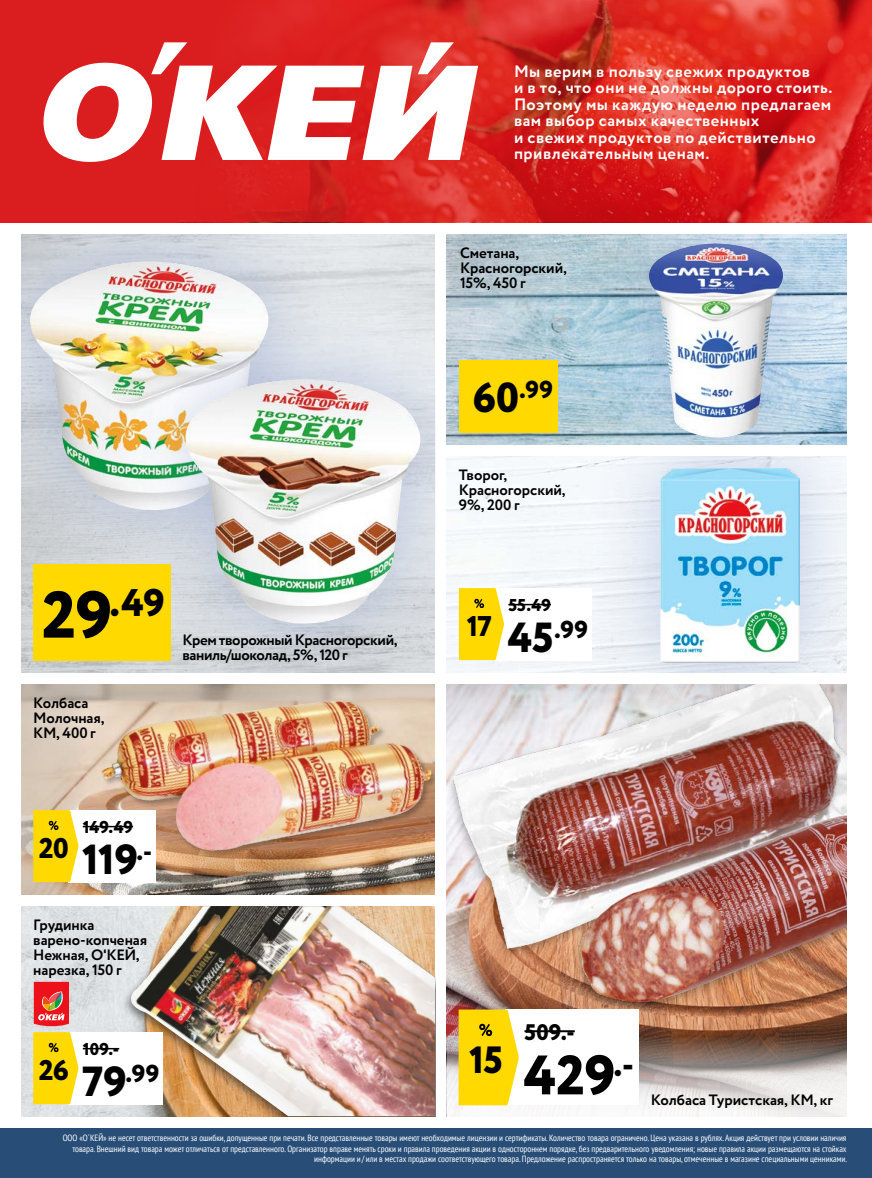
<style>
.page{position:relative;width:872px;height:1178px;background:#fff}
.page>*{position:absolute;margin:0;border:0;box-sizing:border-box;transform-origin:0 0}
.t1{font:800 55.5px "Circe";color:#000}
.t2{font:800 42px "Circe";color:#000}
.t3{font:800 38.55px "Circe";color:#000}
.t4{font:800 37.95px "Circe";color:#000}
.t5{font:800 28.5px "Circe";color:#000}
.t6{font:800 24.45px "Circe";color:#000}
.t7{font:800 22.5px "Circe";color:#000}
.t8{font:800 17.1px "Circe";color:#000}
.t9{font:700 16.5px/16.5px "Circe";letter-spacing:.03em;color:#fff}
.t10{font:700 15px/15px "Circe";letter-spacing:-.005em;color:#000}
.t11{font:700 15px/15px "Circe";letter-spacing:-.025em;color:#000}
.t12{font:condensed 9px/10.5px "PT Sans";color:#fff;text-align:right}
.s1{font-size:42px}
.s2{font-size:66px}
</style>
<div class="page">
<img style="left:21px;top:906px;width:100px;height:210px">
<img style="left:21px;top:234px;width:414px;height:438px">
<img style="left:447px;top:234px;width:136px;height:210px">
<img style="left:127px;top:906px;width:308px;height:210px">
<div style="left:446px;top:456px;width:143px;height:216px;background:#f5f9fc"></div>
<img style="left:99px;top:684px;width:336px;height:210px">
<img style="left:21px;top:684px;width:78px;height:210px">
<div style="left:583px;top:234px;width:263px;height:210px;background:#445dad;opacity:.3"></div>
<img style="left:649px;top:243px;width:134px;height:195px">
<div style="left:589px;top:456px;width:257px;height:216px;background:#445dad;opacity:.3"></div>
<img style="left:660px;top:468px;width:139px;height:195px">
<svg style="left:446px;top:1021px;width:400px;height:96px"></svg>
<div style="left:21px;top:234px;width:315px;height:345px;background:#445dad;opacity:.3"></div>
<img style="left:30px;top:261px;width:238px;height:249px">
<div style="left:118px;top:309px;width:317px;height:363px;background:#445dad;opacity:.3"></div>
<img style="left:185px;top:379px;width:235px;height:245px">
<div style="left:100px;top:699px;width:335px;height:159px;background:#000;opacity:.27"></div>
<img style="left:100px;top:700px;width:331px;height:156px">
<div style="left:446px;top:684px;width:400px;height:330px;background:#000;opacity:.29"></div>
<img style="left:453px;top:684px;width:393px;height:318px">
<div style="left:459px;top:360px;width:98px;height:72px;background:#ffd900"></div>
<div style="left:0;top:1128px;width:872px;height:50px;background:#284e78"></div>
<div style="left:69px;top:1032px;width:94px;height:72px;background:#fff"></div>
<hr style="left:83px;top:1048px;width:36px;height:1px;background:#000">
<svg style="left:33px;top:1032px;width:45px;height:72px;background:#fbd916"></svg>
<svg style="left:34px;top:982px;width:35px;height:44px;background:#e33c39"></svg>
<div style="left:494px;top:588px;width:97px;height:72px;background:#fff"></div>
<hr style="left:508px;top:604px;width:43px;height:1px;background:#000">
<svg style="left:459px;top:588px;width:45px;height:72px;background:#fbd917"></svg>
<div style="left:69px;top:810px;width:87px;height:72px;background:#fff"></div>
<hr style="left:83px;top:826px;width:50px;height:1px;background:#000">
<svg style="left:33px;top:810px;width:45px;height:72px;background:#fbd816"></svg>
<div style="left:506px;top:1009px;width:133px;height:96px;background:#fff"></div>
<hr style="left:524px;top:1030px;width:51px;height:2px;background:#000">
<svg style="left:458px;top:1009px;width:61px;height:96px;background:#fad81a"></svg>
<div style="left:33px;top:564px;width:137px;height:96px;background:#ffd900"></div>
<img style="left:703px;top:0;width:169px;height:222px">
<svg style="left:0;top:0;width:703px;height:222px;background:#d72521"></svg>
<svg style="left:38px;top:42px;width:440px;height:121px"></svg>
<h3 class="t9" style="left:514px;top:64px;width:320px">Мы верим в пользу свежих продуктов<br>и в то, что они не должны дорого стоить.<br>Поэтому мы каждую неделю предлагаем вам выбор самых качественных<br>и свежих продуктов по действительно привлекательным ценам.</h3>
<h3 class="t10" style="left:460px;top:246px;width:108px">Сметана,<br>Красногорский,<br>15%, 450 г</h3>
<h3 class="t6" style="left:472px;top:373px;width:82px"><span class="s1">60</span>.99</h3>
<h3 class="t3" style="left:42px;top:576px;width:125px"><span class="s2">29</span>.49</h3>
<h3 class="t10" style="left:33px;top:696px;width:73px">Колбаса<br>Молочная,<br>КМ, 400 г</h3>
<h3 class="t11" style="left:182px;top:633px;width:217px">Крем творожный Красногорский, ваниль/шоколад, 5%, 120 г</h3>
<h3 class="t5" style="left:39px;top:829px;width:31px">20</h3>
<h3 class="t8" style="left:83px;top:816px;width:52px">149.49</h3>
<h2 class="t2" style="left:82px;top:831px;width:71px">119<sup>.-</sup></h2>
<h3 class="t10" style="left:33px;top:918px;width:115px">Грудинка варено-копченая<br>Нежная, О'КЕЙ, нарезка, 150 г</h3>
<h3 class="t5" style="left:39px;top:1051px;width:32px">26</h3>
<h3 class="t8" style="left:83px;top:1038px;width:38px">109.-</h3>
<h3 class="t6" style="left:82px;top:1057px;width:79px"><span class="s1">79</span>.99</h3>
<h3 class="t10" style="left:459px;top:468px;width:108px">Творог,<br>Красногорский,<br>9%, 200 г</h3>
<h3 class="t5" style="left:467px;top:607px;width:27px">17</h3>
<h3 class="t8" style="left:508px;top:594px;width:44px">55.49</h3>
<h3 class="t6" style="left:508px;top:613px;width:82px"><span class="s1">45</span>.99</h3>
<h3 class="t4" style="left:469px;top:1034px;width:35px">15</h3>
<h3 class="t7" style="left:524px;top:1017px;width:52px">509.-</h3>
<h1 class="t1" style="left:524px;top:1038px;width:112px">429<sup>.-</sup></h1>
<h3 class="t10" style="left:651px;top:1093px;width:184px">Колбаса Туристская, КМ, кг</h3>
<p class="t12" style="left:63px;top:1132px;width:786px">ООО «О´КЕЙ» не несет ответственности за ошибки, допущенные при печати. Все представленные товары имеют необходимые лицензии и сертификаты. Количество товара ограничено. Цена указана в рублях. Акция действует при условии наличия товара. Внешний вид товара может отличаться от представленного. Организатор вправе менять сроки и правила проведения акции в одностороннем порядке, без предварительного уведомления; новые правила акции размещаются на стойках информации и / или в местах продажи соответствующего товара. Предложение распространяется только на товары, отмеченные в магазине специальными ценниками.</p>
</div>
